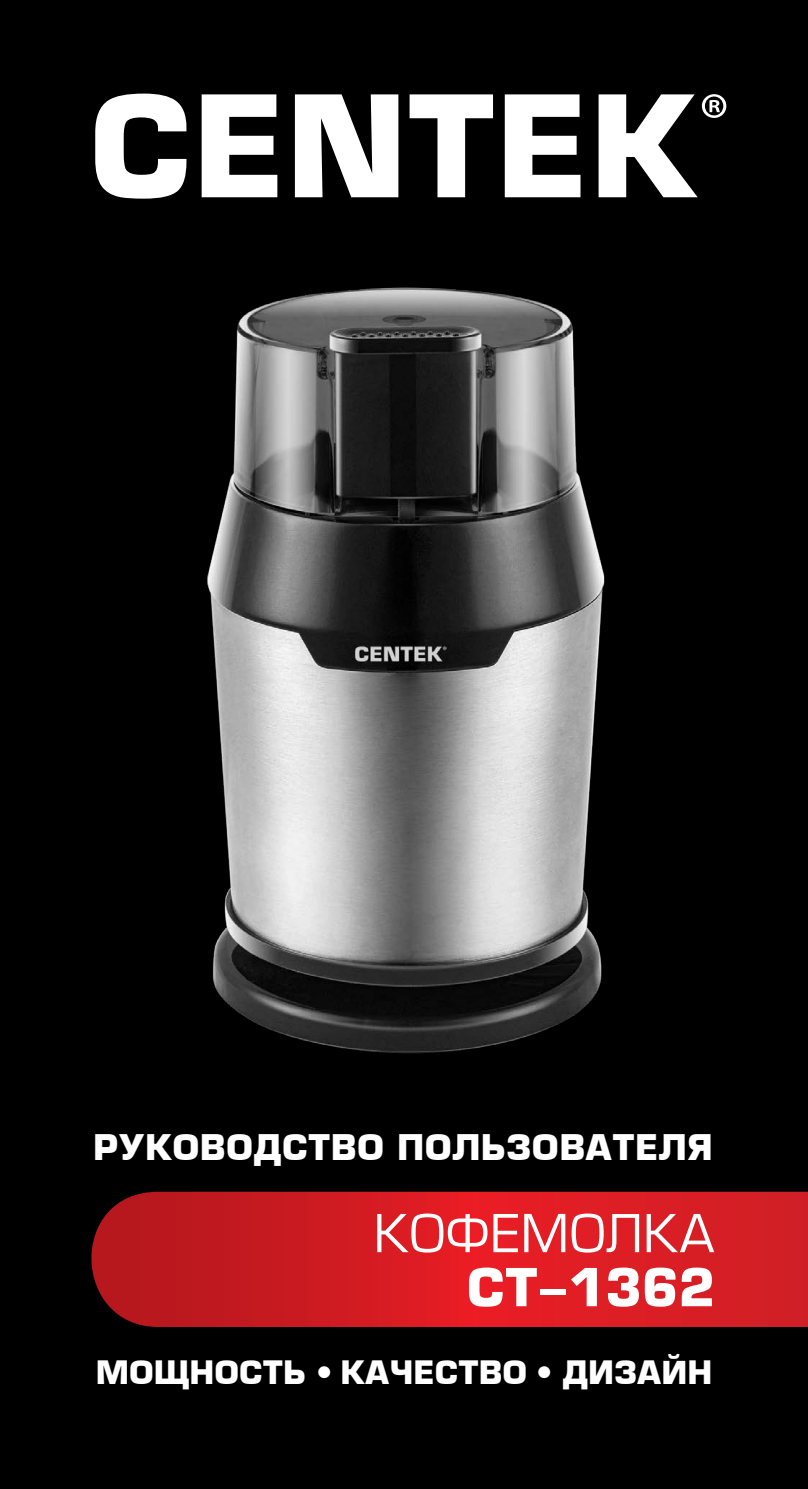
<style>
.page{position:relative;width:808px;height:1489px;background:#fff}
.page>*{position:absolute;margin:0;border:0;box-sizing:border-box;transform-origin:0 0}
.t1{font:51px "Europe";color:#fff}
.t2{font:700 51px "Europe";color:#fff}
.t3{font:700 34.5px "Europe";letter-spacing:.01em;color:#fff}
.t4{font:700 31.5px "Europe";color:#fff}
</style>
<div class="page">
<div style="left:0;top:0;width:808px;height:1488px;background:#000"></div>
<svg style="left:91px;top:1191px;width:717px;height:135px;background:#cd1b21"></svg>
<svg style="left:95px;top:94px;width:91px;height:105px"></svg>
<svg style="left:202px;top:94px;width:75px;height:103px"></svg>
<svg style="left:295px;top:94px;width:103px;height:103px"></svg>
<svg style="left:410px;top:94px;width:83px;height:103px"></svg>
<svg style="left:505px;top:94px;width:75px;height:103px"></svg>
<svg style="left:598px;top:94px;width:128px;height:103px"></svg>
<img style="left:207px;top:287px;width:398px;height:767px">
<p class="t3" style="left:93px;top:1126px;width:621px">РУКОВОДСТВО ПОЛЬЗОВАТЕЛЯ</p>
<h1 class="t1" style="left:373px;top:1206px;width:343px">КОФЕМОЛКА</h1>
<h1 class="t2" style="left:467px;top:1256px;width:250px">CT-1362</h1>
<p class="t4" style="left:96px;top:1353px;width:618px">МОЩНОСТЬ • КАЧЕСТВО • ДИЗАЙН</p>
</div>
